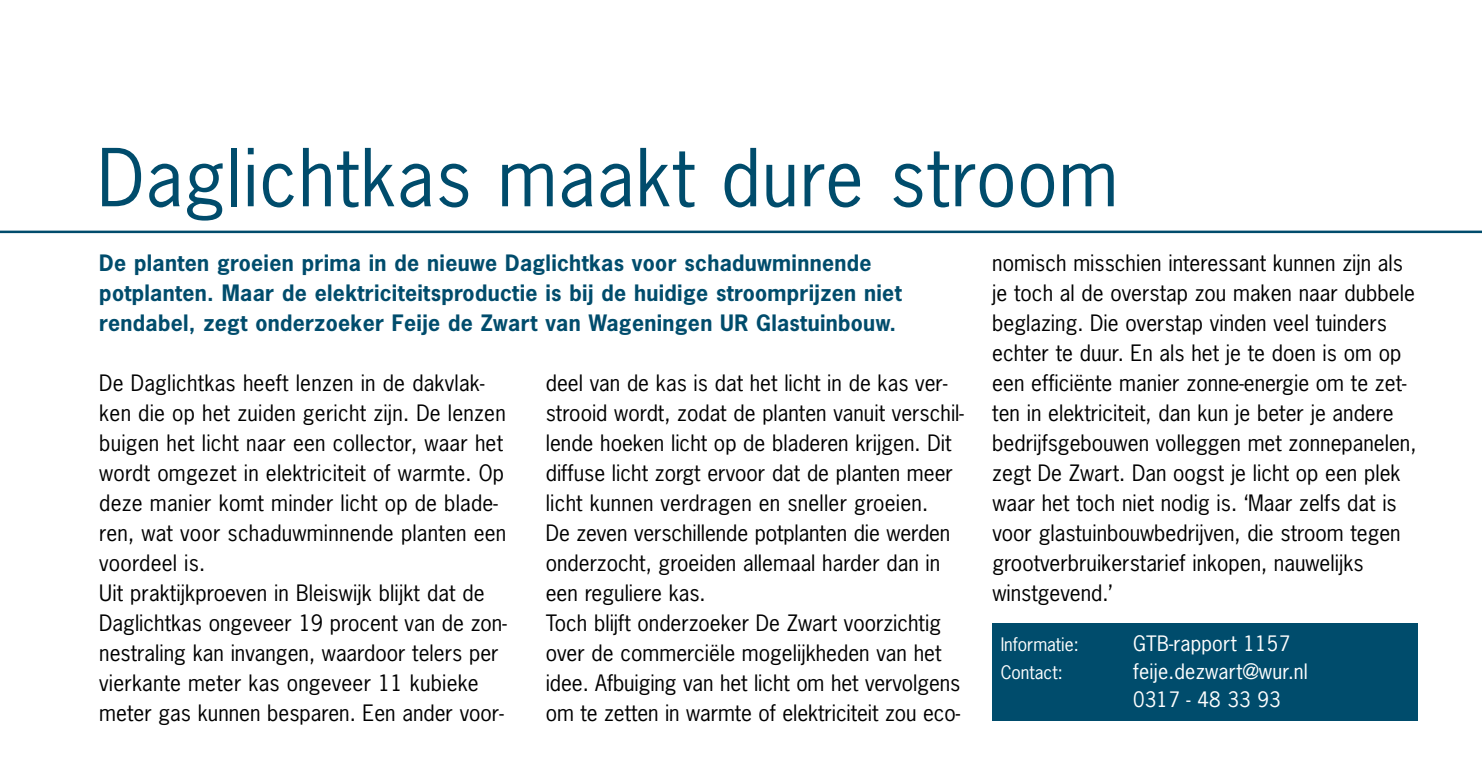
<style>
.page{position:relative;width:1482px;height:757px;background:#fff}
.page>*{position:absolute;margin:0;border:0;box-sizing:border-box;transform-origin:0 0}
.t1{font:75px "News Gothic Std";letter-spacing:.015em;color:#004c6c}
.t2{font:21.25px/30px "News Gothic Std";color:#000}
.t3{font:700 21.25px/30px "News Gothic Std";letter-spacing:.015em;color:#004c6c}
.t4{font:20px/28px "News Gothic Std";letter-spacing:.01em;color:#fff}
.t5{font:17.5px "News Gothic Std";color:#fff}
</style>
<div class="page">
<hr style="left:0;top:230px;width:1482px;height:3px;background:#004c6c">
<div style="left:992px;top:623px;width:425px;height:97px;background:#004c6c"></div>
<h1 class="t1" style="left:97px;top:130px;width:1022px">Daglichtkas maakt dure stroom</h1>
<p class="t3" style="left:99px;top:247px;width:804px">De planten groeien prima in de nieuwe Daglichtkas voor schaduwminnende potplanten. Maar de elektriciteitsproductie is bij de huidige stroomprijzen niet rendabel, zegt onderzoeker Feije de Zwart van Wageningen UR Glastuinbouw.</p>
<p class="t2" style="left:99px;top:368px;width:409px">De Daglichtkas heeft lenzen in de dakvlak&shy;ken die op het zuiden gericht zijn. De lenzen buigen het licht naar een collector, waar het wordt omgezet in elektriciteit of warmte. Op deze manier komt minder licht op de blade&shy;ren, wat voor schaduwminnende planten een voordeel is.<br>Uit praktijkproeven in Bleiswijk blijkt dat de Daglichtkas ongeveer 19 procent van de zon&shy;nestraling kan invangen, waardoor telers per vierkante meter kas ongeveer 11 kubieke meter gas kunnen besparen. Een ander voor-</p>
<p class="t2" style="left:546px;top:368px;width:420px">deel van de kas is dat het licht in de kas ver&shy;strooid wordt, zodat de planten vanuit verschil&shy;lende hoeken licht op de bladeren krijgen. Dit diffuse licht zorgt ervoor dat de planten meer licht kunnen verdragen en sneller groeien.<br>De zeven verschillende potplanten die werden onderzocht, groeiden allemaal harder dan in een reguliere kas.<br>Toch blijft onderzoeker De Zwart voorzichtig over de commerciële mogelijkheden van het idee. Afbuiging van het licht om het vervolgens om te zetten in warmte of elektriciteit zou eco-</p>
<p class="t2" style="left:992px;top:248px;width:426px">nomisch misschien interessant kunnen zijn als je toch al de overstap zou maken naar dubbele beglazing. Die overstap vinden veel tuinders echter te duur. En als het je te doen is om op een efficiënte manier zonne-energie om te zet&shy;ten in elektriciteit, dan kun je beter je andere bedrijfsgebouwen volleggen met zonnepanelen, zegt De Zwart. Dan oogst je licht op een plek waar het toch niet nodig is. ‘Maar zelfs dat is voor glastuinbouwbedrijven, die stroom tegen grootverbruikerstarief inkopen, nauwelijks winstgevend.’</p>
<p class="t5" style="left:1001px;top:633px;width:80px">Informatie:</p>
<p class="t4" style="left:1133px;top:629px;width:159px">GTB-rapport 1157</p>
<p class="t5" style="left:1001px;top:661px;width:64px">Contact:</p>
<p class="t4" style="left:1133px;top:657px;width:176px">feije.dezwart@wur.nl<br>0317 - 48 33 93</p>
</div>
